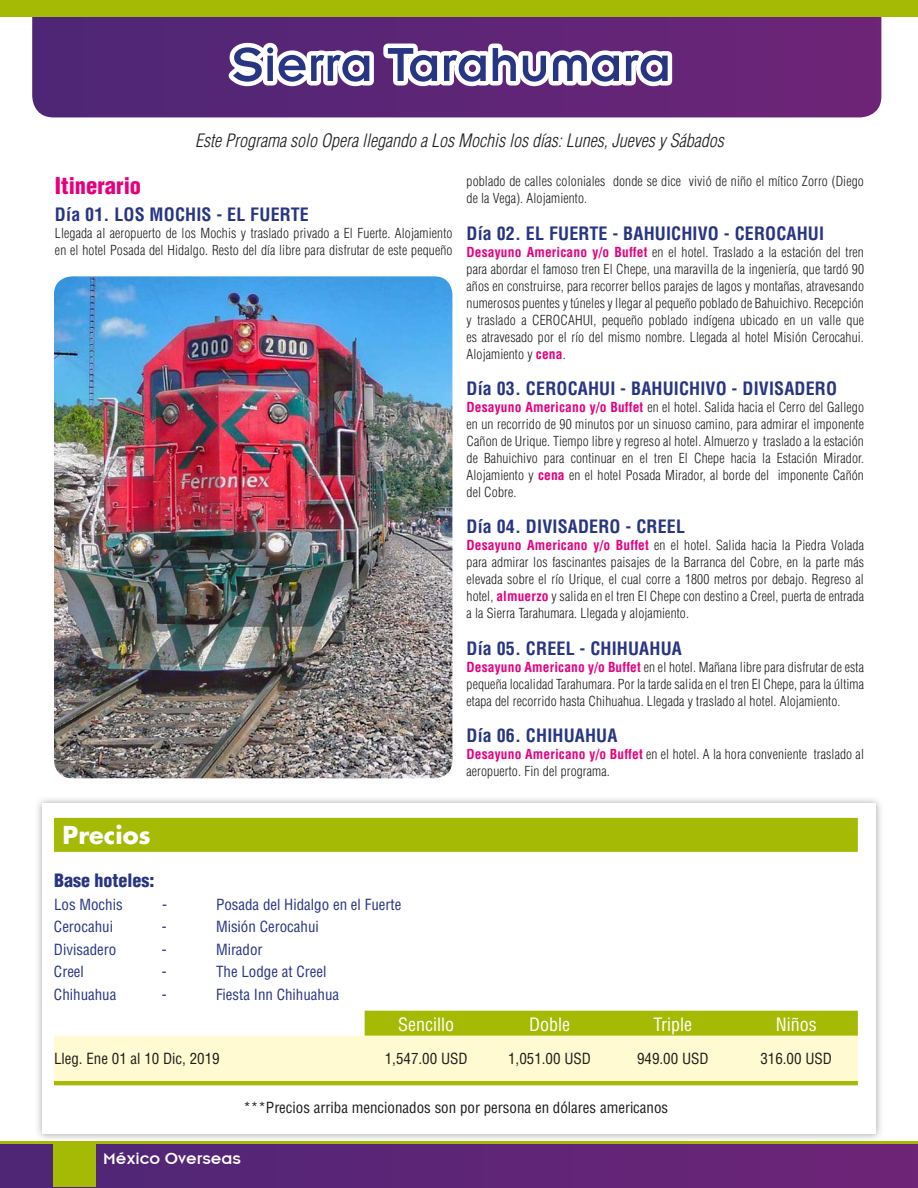
<style>
.page{position:relative;width:918px;height:1188px;background:#fff}
.page>*{position:absolute;margin:0;border:0;box-sizing:border-box;transform-origin:0 0}
.t1{font:52.5px "Insignia";color:#283583}
.t2{font:700 24px "Futura";color:#fff}
.t3{font:900 condensed 22.5px "Helvetica";color:#e6007e}
.t4{font:700 condensed 18px "Helvetica";letter-spacing:.01em;color:#283583}
.t5{font:italic 300 condensed 18px "Helvetica";color:#1d1d1b}
.t6{font:condensed 18px "Helvetica";color:#fff}
.t7{font:18px "Insignia";color:#fff}
.t8{font:900 condensed 18px "Helvetica";color:#283583}
.t9{font:condensed 15px "Helvetica";color:#283583}
.t10{font:condensed 15px "Helvetica";color:#1d1d1b}
.t11{font:300 condensed 13.5px/17px "Helvetica";letter-spacing:.01em;color:#1d1d1b;text-align:justify}
.s1{font-weight:700;color:#e6007e}
</style>
<div class="page">
<svg style="left:32px;top:16px;width:849px;height:101px"></svg>
<img style="left:54px;top:276px;width:398px;height:502px">
<svg style="left:220px;top:36px;width:457px;height:57px"></svg>
<div style="left:0;top:1141px;width:917px;height:44px;background:linear-gradient(to right,#a5ba05,#a5ba05)"></div>
<div style="left:0;top:1145px;width:917px;height:43px;background:linear-gradient(to right,#4d2675,#6e2477)"></div>
<div style="left:54px;top:1143px;width:42px;height:44px;background:#a5ba05"></div>
<div style="left:0;top:0;width:918px;height:16px;background:#a5ba05"></div>
<div style="left:34px;top:796px;width:850px;height:346px;background:#1d1d1b;opacity:.4"></div>
<div style="left:42px;top:804px;width:834px;height:330px;background:#fff"></div>
<svg style="left:54px;top:818px;width:804px;height:267px"></svg>
<div style="left:54px;top:1036px;width:804px;height:45px;background:#fffad2"></div>
<h1 class="t1" style="left:232px;top:38px;width:441px">Sierra Tarahumara</h1>
<h3 class="t5" style="left:195px;top:130px;width:530px">Este Programa solo Opera llegando a Los Mochis los días: Lunes, Jueves y Sábados</h3>
<h3 class="t3" style="left:55px;top:172px;width:88px">Itinerario</h3>
<h3 class="t4" style="left:55px;top:203px;width:255px">Día 01. LOS MOCHIS - EL FUERTE</h3>
<p class="t11" style="left:55px;top:224px;width:399px">Llegada al aeropuerto de los Mochis y traslado privado a El Fuerte. Alojamiento en el hotel Posada del Hidalgo. Resto del día libre para disfrutar de este pequeño</p>
<p class="t11" style="left:467px;top:173px;width:399px">poblado de calles coloniales donde se dice vivió de niño el mítico Zorro (Diego de la Vega). Alojamiento.</p>
<h3 class="t4" style="left:467px;top:222px;width:359px">Día 02. EL FUERTE - BAHUICHIVO - CEROCAHUI</h3>
<p class="t11" style="left:467px;top:243px;width:399px"><span class="s1">Desayuno Americano y/o Buffet</span> en el hotel. Traslado a la estación del tren para abordar el famoso tren El Chepe, una maravilla de la ingeniería, que tardó 90 años en construirse, para recorrer bellos parajes de lagos y montañas, atravesando numerosos puentes y túneles y llegar al pequeño poblado de Bahuichivo. Recepción y traslado a CEROCAHUI, pequeño poblado indígena ubicado en un valle que es atravesado por el río del mismo nombre. Llegada al hotel Misión Cerocahui.<br>Alojamiento y <span class="s1">cena</span>.</p>
<h3 class="t4" style="left:467px;top:378px;width:372px">Día 03. CEROCAHUI - BAHUICHIVO - DIVISADERO</h3>
<p class="t11" style="left:467px;top:399px;width:399px"><span class="s1">Desayuno Americano y/o Buffet</span> en el hotel. Salida hacia el Cerro del Gallego en un recorrido de 90 minutos por un sinuoso camino, para admirar el imponente Cañon de Urique. Tiempo libre y regreso al hotel. Almuerzo y traslado a la estación de Bahuichivo para continuar en el tren El Chepe hacia la Estación Mirador.<br>Alojamiento y <span class="s1">cena</span> en el hotel Posada Mirador, al borde del imponente Cañón del Cobre.</p>
<h3 class="t4" style="left:467px;top:516px;width:220px">Día 04. DIVISADERO - CREEL</h3>
<p class="t11" style="left:467px;top:537px;width:399px"><span class="s1">Desayuno Americano y/o Buffet</span> en el hotel. Salida hacia la Piedra Volada para admirar los fascinantes paisajes de la Barranca del Cobre, en la parte más elevada sobre el río Urique, el cual corre a 1800 metros por debajo. Regreso al hotel, <span class="s1">almuerzo</span> y salida en el tren El Chepe con destino a Creel, puerta de entrada a la Sierra Tarahumara. Llegada y alojamiento.</p>
<h3 class="t4" style="left:467px;top:637px;width:217px">Día 05. CREEL - CHIHUAHUA</h3>
<p class="t11" style="left:467px;top:658px;width:399px"><span class="s1">Desayuno Americano y/o Buffet</span> en el hotel. Mañana libre para disfrutar de esta pequeña localidad Tarahumara. Por la tarde salida en el tren El Chepe, para la última etapa del recorrido hasta Chihuahua. Llegada y traslado al hotel. Alojamiento.</p>
<h3 class="t4" style="left:467px;top:725px;width:152px">Día 06. CHIHUAHUA</h3>
<p class="t11" style="left:467px;top:746px;width:399px"><span class="s1">Desayuno Americano y/o Buffet</span> en el hotel. A la hora conveniente traslado al aeropuerto. Fin del programa.</p>
<h2 class="t2" style="left:63px;top:819px;width:90px">Precios</h2>
<h3 class="t8" style="left:54px;top:869px;width:102px">Base hoteles:</h3>
<p class="t9" style="left:54px;top:895px;width:70px">Los Mochis</p>
<p class="t9" style="left:162px;top:895px;width:6px">-</p>
<p class="t9" style="left:216px;top:895px;width:187px">Posada del Hidalgo en el Fuerte</p>
<p class="t9" style="left:54px;top:917px;width:61px">Cerocahui</p>
<p class="t9" style="left:162px;top:917px;width:6px">-</p>
<p class="t9" style="left:216px;top:917px;width:104px">Misión Cerocahui</p>
<p class="t9" style="left:54px;top:940px;width:64px">Divisadero</p>
<p class="t9" style="left:162px;top:940px;width:6px">-</p>
<p class="t9" style="left:216px;top:940px;width:48px">Mirador</p>
<p class="t9" style="left:54px;top:962px;width:31px">Creel</p>
<p class="t9" style="left:162px;top:962px;width:6px">-</p>
<p class="t9" style="left:216px;top:962px;width:112px">The Lodge at Creel</p>
<p class="t9" style="left:54px;top:985px;width:64px">Chihuahua</p>
<p class="t9" style="left:162px;top:985px;width:6px">-</p>
<p class="t9" style="left:216px;top:985px;width:125px">Fiesta Inn Chihuahua</p>
<h3 class="t6" style="left:398px;top:1013px;width:57px">Sencillo</h3>
<h3 class="t6" style="left:529px;top:1013px;width:42px">Doble</h3>
<h3 class="t6" style="left:654px;top:1013px;width:40px">Triple</h3>
<h3 class="t6" style="left:776px;top:1013px;width:42px">Niños</h3>
<p class="t10" style="left:54px;top:1050px;width:167px">Lleg. Ene 01 al 10 Dic, 2019</p>
<p class="t10" style="left:385px;top:1050px;width:84px">1,547.00 USD</p>
<p class="t10" style="left:508px;top:1050px;width:84px">1,051.00 USD</p>
<p class="t10" style="left:637px;top:1050px;width:73px">949.00 USD</p>
<p class="t10" style="left:760px;top:1050px;width:73px">316.00 USD</p>
<p class="t10" style="left:243px;top:1098px;width:426px">***Precios arriba mencionados son por persona en dólares americanos</p>
<h3 class="t7" style="left:103px;top:1149px;width:139px">México Overseas</h3>
</div>
